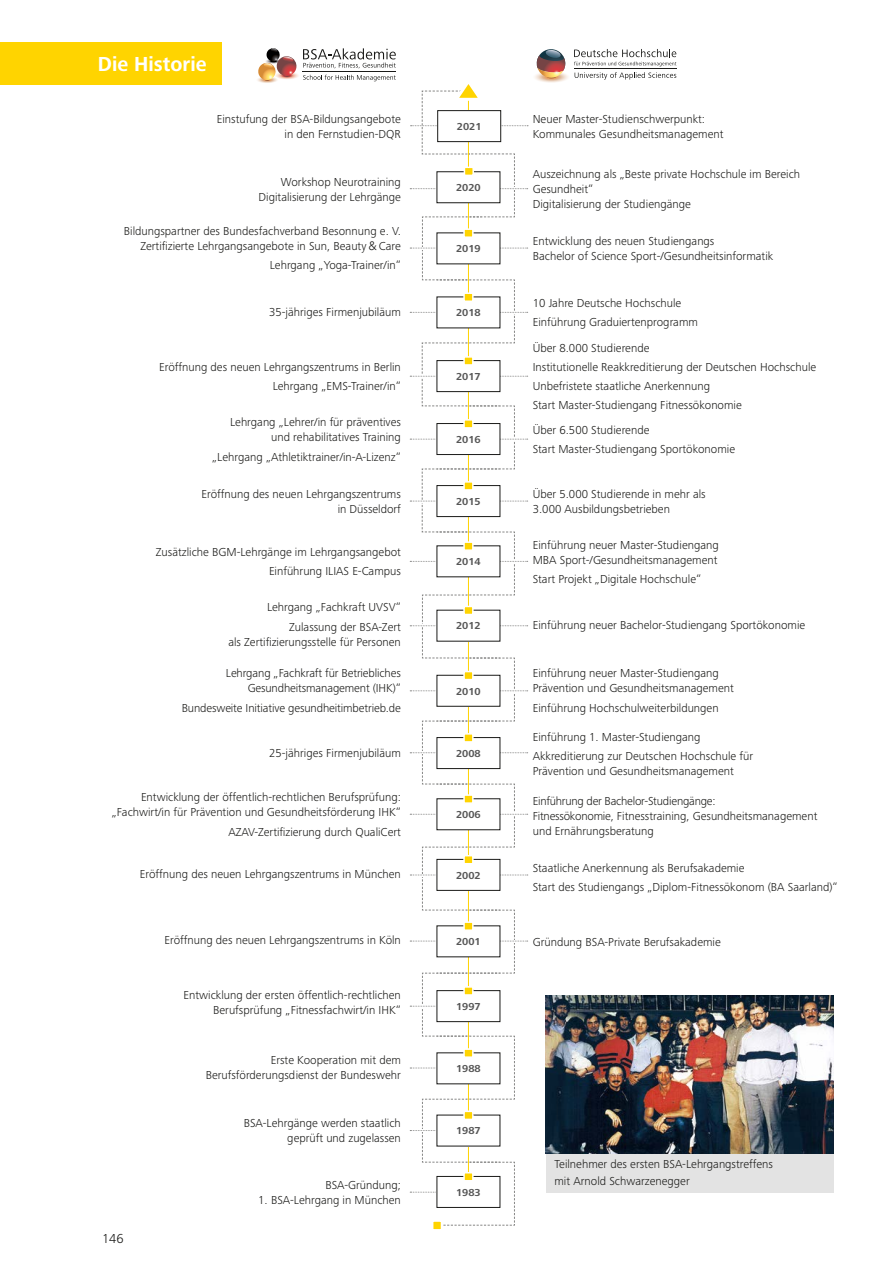
<style>
.page{position:relative;width:893px;height:1263px;background:#fff}
.page>*{position:absolute;margin:0;border:0;box-sizing:border-box;transform-origin:0 0}
.t1{font:700 21px "Frutiger Next Pro";color:#fff;scale:.96 1}
.t2{font:300 13.5px "Frutiger Next Pro";color:#1a1a18}
.t3{font:300 12px/15px "Frutiger Next Pro";color:#1a1a18}
.t4{font:700 10.5px "Frutiger Next Pro";color:#565656}
.s1{font-family:"Avenir LT Std"}
</style>
<div class="page">
<div style="left:546px;top:1153px;width:287px;height:40px;background:#e3e3e3"></div>
<img style="left:676px;top:996px;width:157px;height:157px">
<svg style="left:257px;top:48px;width:139px;height:35px"></svg>
<hr style="left:303px;top:71px;width:93px;height:1px;background:#1a1a18">
<div style="left:0;top:43px;width:221px;height:42px;background:#ffd400"></div>
<svg style="left:410px;top:49px;width:266px;height:1181px"></svg>
<hr style="left:892px;top:702px;width:1px;height:92px;background:#878786">
<h1 class="t1" style="left:98px;top:52px;width:115px">Die Historie</h1>
<p class="t3" style="left:217px;top:111px;width:185px;text-align:right">Einstufung der BSA-Bildungsangebote in den Fernstudien-DQR</p>
<p class="t3" style="left:259px;top:174px;width:144px;text-align:right">Workshop Neurotraining<br>Digitalisierung der Lehrgänge</p>
<p class="t3" style="left:124px;top:224px;width:278px;text-align:right">Bildungspartner des Bundesfachverband Besonnung e. V.<br>Zertifizierte Lehrgangsangebote in Sun, Beauty <span class="s1">&amp;</span> Care</p>
<p class="t3" style="left:270px;top:258px;width:133px">Lehrgang „Yoga-Trainer/in“</p>
<p class="t4" style="left:457px;top:120px;width:26px">2021</p>
<p class="t4" style="left:456px;top:182px;width:26px">2020</p>
<p class="t4" style="left:456px;top:243px;width:26px">2019</p>
<p class="t3" style="left:533px;top:111px;width:192px">Neuer Master-Studienschwerpunkt:<br>Kommunales Gesundheitsmanagement</p>
<p class="t3" style="left:533px;top:167px;width:269px">Auszeichnung als „Beste private Hochschule im Bereich<br>Gesundheit“<br>Digitalisierung der Studiengänge</p>
<p class="t3" style="left:533px;top:233px;width:242px">Entwicklung des neuen Studiengangs<br>Bachelor of Science Sport-/Gesundheitsinformatik</p>
<p class="t3" style="left:269px;top:305px;width:133px">35-jähriges Firmenjubiläum</p>
<p class="t3" style="left:533px;top:293px;width:167px;line-height:19.2px">10 Jahre Deutsche Hochschule<br>Einführung Graduiertenprogramm</p>
<p class="t3" style="left:159px;top:357px;width:243px;line-height:19.2px;text-align:right">Eröffnung des neuen Lehrgangszentrums in Berlin<br>Lehrgang „EMS-Trainer/in“</p>
<p class="t4" style="left:456px;top:307px;width:26px">2018</p>
<p class="t3" style="left:533px;top:338px;width:285px;line-height:19.2px">Über 8.000 Studierende<br>Institutionelle Reakkreditierung der Deutschen Hochschule Unbefristete staatliche Anerkennung<br>Start Master-Studiengang Fitnessökonomie</p>
<p class="t4" style="left:456px;top:370px;width:26px">2017</p>
<p class="t3" style="left:230px;top:415px;width:172px;text-align:right">Lehrgang „Lehrer/in für präventives und rehabilitatives Training</p>
<p class="t3" style="left:212px;top:449px;width:190px">„Lehrgang „Athletiktrainer/in-A-Lizenz“</p>
<p class="t3" style="left:201px;top:486px;width:201px;text-align:right">Eröffnung des neuen Lehrgangszentrums in Düsseldorf</p>
<p class="t3" style="left:156px;top:542px;width:246px;line-height:19.2px;text-align:right">Zusätzliche BGM-Lehrgänge im Lehrgangsangebot<br>Einführung ILIAS E-Campus</p>
<p class="t3" style="left:267px;top:598px;width:135px;line-height:19.2px;text-align:right">Lehrgang „Fachkraft UVSV“<br>Zulassung der BSA-Zert</p>
<p class="t3" style="left:228px;top:634px;width:174px">als Zertifizierungsstelle für Personen</p>
<p class="t3" style="left:226px;top:666px;width:176px;text-align:right">Lehrgang „Fachkraft für Betriebliches<br>Gesundheitsmanagement (IHK)“</p>
<p class="t3" style="left:182px;top:700px;width:221px">Bundesweite Initiative gesundheitimbetrieb.de</p>
<p class="t3" style="left:269px;top:746px;width:133px">25-jähriges Firmenjubiläum</p>
<p class="t3" style="left:112px;top:790px;width:291px;text-align:right">Entwicklung der öffentlich-rechtlichen Berufsprüfung: „Fachwirt/in für Prävention und Gesundheitsförderung IHK“</p>
<p class="t3" style="left:228px;top:824px;width:174px">AZAV-Zertifizierung durch QualiCert</p>
<p class="t4" style="left:456px;top:433px;width:26px">2016</p>
<p class="t4" style="left:456px;top:495px;width:26px">2015</p>
<p class="t4" style="left:456px;top:556px;width:26px">2014</p>
<p class="t4" style="left:456px;top:620px;width:26px">2012</p>
<p class="t4" style="left:456px;top:685px;width:26px">2010</p>
<p class="t4" style="left:456px;top:747px;width:26px">2008</p>
<p class="t4" style="left:456px;top:808px;width:26px">2006</p>
<p class="t3" style="left:533px;top:420px;width:204px;line-height:19.2px">Über 6.500 Studierende<br>Start Master-Studiengang Sportökonomie</p>
<p class="t3" style="left:533px;top:486px;width:175px">Über 5.000 Studierende in mehr als<br>3.000 Ausbildungsbetrieben</p>
<p class="t3" style="left:533px;top:537px;width:188px">Einführung neuer Master-Studiengang<br>MBA Sport-/Gesundheitsmanagement</p>
<p class="t3" style="left:533px;top:571px;width:170px">Start Projekt „Digitale Hochschule“</p>
<p class="t3" style="left:533px;top:617px;width:274px">Einführung neuer Bachelor-Studiengang Sportökonomie</p>
<p class="t3" style="left:533px;top:666px;width:203px">Einführung neuer Master-Studiengang<br>Prävention und Gesundheitsmanagement</p>
<p class="t3" style="left:533px;top:700px;width:187px">Einführung Hochschulweiterbildungen</p>
<p class="t3" style="left:533px;top:727px;width:222px;line-height:19.2px">Einführung 1. Master-Studiengang<br>Akkreditierung zur Deutschen Hochschule für</p>
<p class="t3" style="left:533px;top:763px;width:203px">Prävention und Gesundheitsmanagement</p>
<p class="t3" style="left:533px;top:793px;width:286px">Einführung der Bachelor-Studiengänge:<br>Fitnessökonomie, Fitnesstraining, Gesundheitsmanagement und Ernährungsberatung</p>
<p class="t3" style="left:140px;top:867px;width:262px">Eröffnung des neuen Lehrgangszentrums in München</p>
<p class="t3" style="left:533px;top:858px;width:306px;line-height:19.2px">Staatliche Anerkennung als Berufsakademie<br>Start des Studiengangs „Diplom-Fitnessökonom (BA Saarland)“</p>
<p class="t4" style="left:456px;top:869px;width:26px">2002</p>
<p class="t3" style="left:165px;top:933px;width:238px">Eröffnung des neuen Lehrgangszentrums in Köln</p>
<p class="t3" style="left:533px;top:934px;width:190px">Gründung BSA-Private Berufsakademie</p>
<p class="t4" style="left:456px;top:936px;width:26px">2001</p>
<p class="t2" style="left:102px;top:1231px;width:23px">146</p>
<p class="t3" style="left:184px;top:988px;width:219px;text-align:right">Entwicklung der ersten öffentlich-rechtlichen<br>Berufsprüfung „Fitnessfachwirt/in IHK“</p>
<p class="t3" style="left:206px;top:1053px;width:197px;text-align:right">Erste Kooperation mit dem<br>Berufsförderungsdienst der Bundeswehr</p>
<p class="t3" style="left:244px;top:1115px;width:159px;text-align:right">BSA-Lehrgänge werden staatlich geprüft und zugelassen</p>
<p class="t3" style="left:325px;top:1177px;width:77px">BSA-Gründung;</p>
<p class="t3" style="left:258px;top:1192px;width:144px">1. BSA-Lehrgang in München</p>
<p class="t4" style="left:456px;top:1000px;width:26px">1997</p>
<p class="t4" style="left:456px;top:1062px;width:26px">1988</p>
<p class="t4" style="left:456px;top:1125px;width:26px">1987</p>
<p class="t4" style="left:456px;top:1186px;width:26px">1983</p>
<p class="t3" style="left:554px;top:1156px;width:220px;line-height:16.5px">Teilnehmer des ersten BSA-Lehrgangstreffens mit Arnold Schwarzenegger</p>
</div>
